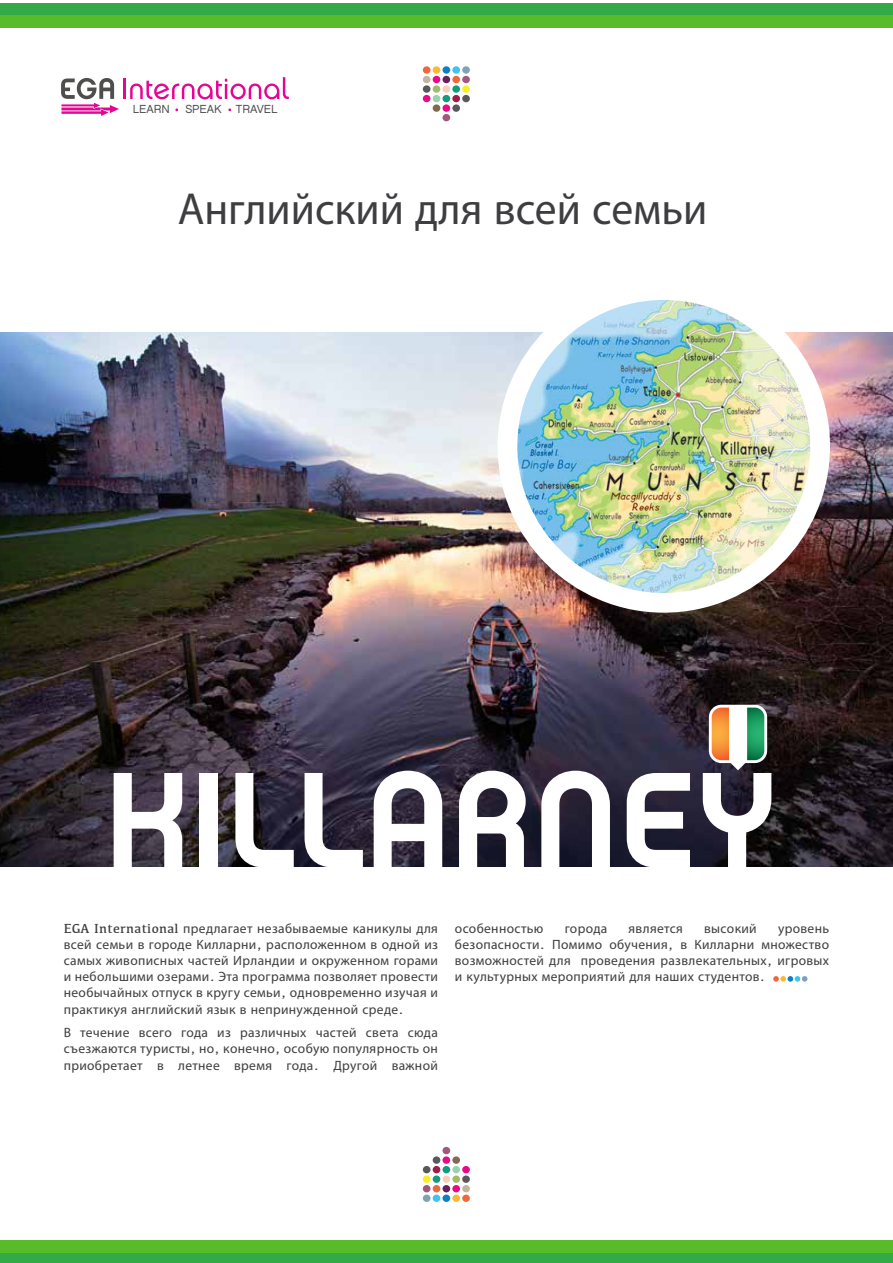
<style>
.page{position:relative;width:893px;height:1263px;background:#fff}
.page>*{position:absolute;margin:0;border:0;box-sizing:border-box;transform-origin:0 0}
.t1{font:136.35px "Chalet New York Nineteen Seventy";color:#fff}
.t2{font:45px "Myriad Pro";color:#3e3d40}
.t3{font:13.5px/16.2px "Myriad Pro";letter-spacing:.025em;color:#3e3d40;text-align:justify}
.t4{font:11.7px "Chalet London Nineteen Eighty";color:#4e4e4d}
.s1{font-family:"Kefa"}
</style>
<div class="page">
<div style="left:0;top:1253px;width:893px;height:10px;background:#31aa47"></div>
<div style="left:0;top:1240px;width:893px;height:13px;background:#58bc2a"></div>
<div style="left:0;top:3px;width:893px;height:12px;background:#31aa47"></div>
<div style="left:0;top:15px;width:893px;height:13px;background:#58bc2a"></div>
<img style="left:0;top:332px;width:893px;height:534px">
<div style="left:423px;top:66px;width:7px;height:8px;background:#f1673b;border-radius:50%"></div>
<div style="left:423px;top:76px;width:7px;height:7px;background:#c2b59b;border-radius:50%"></div>
<div style="left:423px;top:85px;width:7px;height:8px;background:#59595b;border-radius:50%"></div>
<div style="left:423px;top:95px;width:7px;height:7px;background:#ea088b;border-radius:50%"></div>
<div style="left:433px;top:66px;width:7px;height:8px;background:#fcb92f;border-radius:50%"></div>
<div style="left:433px;top:76px;width:7px;height:7px;background:#ea088b;border-radius:50%"></div>
<div style="left:433px;top:85px;width:7px;height:8px;background:#a1bc67;border-radius:50%"></div>
<div style="left:433px;top:95px;width:7px;height:7px;background:#9ad2ad;border-radius:50%"></div>
<div style="left:433px;top:104px;width:7px;height:8px;background:#806b50;border-radius:50%"></div>
<div style="left:442px;top:66px;width:8px;height:8px;background:#0a81c4;border-radius:50%"></div>
<div style="left:442px;top:76px;width:8px;height:7px;background:#642060;border-radius:50%"></div>
<div style="left:442px;top:85px;width:8px;height:8px;background:#fbcdbe;border-radius:50%"></div>
<div style="left:442px;top:95px;width:8px;height:7px;background:#139b7e;border-radius:50%"></div>
<div style="left:442px;top:104px;width:8px;height:8px;background:#ea088b;border-radius:50%"></div>
<div style="left:442px;top:114px;width:8px;height:7px;background:#a2587c;border-radius:50%"></div>
<div style="left:452px;top:66px;width:8px;height:8px;background:#3dc5ee;border-radius:50%"></div>
<div style="left:452px;top:76px;width:8px;height:7px;background:#f1673b;border-radius:50%"></div>
<div style="left:452px;top:85px;width:8px;height:8px;background:#139b7e;border-radius:50%"></div>
<div style="left:452px;top:95px;width:8px;height:7px;background:#a21c49;border-radius:50%"></div>
<div style="left:452px;top:104px;width:8px;height:8px;background:#59595b;border-radius:50%"></div>
<div style="left:462px;top:66px;width:8px;height:8px;background:#80a2b6;border-radius:50%"></div>
<div style="left:462px;top:76px;width:8px;height:7px;background:#a2587c;border-radius:50%"></div>
<div style="left:462px;top:85px;width:8px;height:8px;background:#fced20;border-radius:50%"></div>
<div style="left:462px;top:95px;width:8px;height:7px;background:#59595b;border-radius:50%"></div>
<div style="left:462px;top:1194px;width:8px;height:8px;background:#f1673b;border-radius:50%"></div>
<div style="left:462px;top:1185px;width:8px;height:7px;background:#c2b59b;border-radius:50%"></div>
<div style="left:462px;top:1175px;width:8px;height:8px;background:#59595b;border-radius:50%"></div>
<div style="left:462px;top:1166px;width:8px;height:7px;background:#ea088b;border-radius:50%"></div>
<div style="left:452px;top:1194px;width:8px;height:8px;background:#fcb92f;border-radius:50%"></div>
<div style="left:452px;top:1185px;width:8px;height:7px;background:#ea088b;border-radius:50%"></div>
<div style="left:452px;top:1175px;width:8px;height:8px;background:#a1bc67;border-radius:50%"></div>
<div style="left:452px;top:1166px;width:8px;height:7px;background:#9ad2ad;border-radius:50%"></div>
<div style="left:452px;top:1156px;width:8px;height:8px;background:#806b50;border-radius:50%"></div>
<div style="left:442px;top:1194px;width:8px;height:8px;background:#0a81c4;border-radius:50%"></div>
<div style="left:442px;top:1185px;width:8px;height:7px;background:#642060;border-radius:50%"></div>
<div style="left:442px;top:1175px;width:8px;height:8px;background:#fbcdbe;border-radius:50%"></div>
<div style="left:442px;top:1166px;width:8px;height:7px;background:#139b7e;border-radius:50%"></div>
<div style="left:442px;top:1156px;width:8px;height:8px;background:#ea088b;border-radius:50%"></div>
<div style="left:442px;top:1147px;width:8px;height:7px;background:#a2587c;border-radius:50%"></div>
<div style="left:433px;top:1194px;width:7px;height:8px;background:#3dc5ee;border-radius:50%"></div>
<div style="left:433px;top:1185px;width:7px;height:7px;background:#f1673b;border-radius:50%"></div>
<div style="left:433px;top:1175px;width:7px;height:8px;background:#139b7e;border-radius:50%"></div>
<div style="left:433px;top:1166px;width:7px;height:7px;background:#a21c49;border-radius:50%"></div>
<div style="left:433px;top:1156px;width:7px;height:8px;background:#59595b;border-radius:50%"></div>
<div style="left:423px;top:1194px;width:7px;height:8px;background:#80a2b6;border-radius:50%"></div>
<div style="left:423px;top:1185px;width:7px;height:7px;background:#a2587c;border-radius:50%"></div>
<div style="left:423px;top:1175px;width:7px;height:8px;background:#fced20;border-radius:50%"></div>
<div style="left:423px;top:1166px;width:7px;height:7px;background:#59595b;border-radius:50%"></div>
<svg style="left:707px;top:703px;width:62px;height:69px"></svg>
<svg style="left:773px;top:976px;width:34px;height:6px"></svg>
<img style="left:507px;top:290px;width:313px;height:313px;border-radius:156px">
<div style="left:498px;top:280px;width:332px;height:333px;border:20px solid #fff;border-radius:50%"></div>
<hr style="left:123px;top:79px;width:3px;height:20px;background:#e50594">
<svg style="left:130px;top:77px;width:159px;height:22px"></svg>
<svg style="left:61px;top:78px;width:58px;height:38px"></svg>
<p class="t4" style="left:133px;top:102px;width:39px">LEARN</p>
<p class="t4" style="left:185px;top:102px;width:94px">SPEAK TRAVEL</p>
<h2 class="t2" style="left:178px;top:181px;width:531px">Английский для всей семьи</h2>
<h1 class="t1" style="left:105px;top:737px;width:675px">KILLARNEY</h1>
<p class="t3" style="left:64px;top:920px;width:376px"><span class="s1">EGA International</span> предлагает незабываемые каникулы для всей семьи в городе Килларни<span class="s1">,</span> расположенном в одной из самых живописных частей Ирландии и окруженном горами и небольшими озерами<span class="s1">.</span> Эта программа позволяет провести необычайных отпуск в кругу семьи<span class="s1">,</span> одновременно изучая и практикуя английский язык в непринужденной среде<span class="s1">.</span></p>
<p class="t3" style="left:64px;top:1024px;width:376px">В течение всего года из различных частей света сюда съезжаются туристы<span class="s1">,</span> но<span class="s1">,</span> конечно<span class="s1">,</span> особую популярность он приобретает в летнее время года<span class="s1">.</span> Другой важной</p>
<p class="t3" style="left:455px;top:920px;width:90px">особенностью</p>
<p class="t3" style="left:565px;top:920px;width:44px">города</p>
<p class="t3" style="left:629px;top:920px;width:56px">является</p>
<p class="t3" style="left:704px;top:920px;width:54px">высокий</p>
<p class="t3" style="left:455px;top:920px;width:376px;text-indent:323px">уровень безопасности<span class="s1">.</span> Помимо обучения<span class="s1">,</span> в Килларни множество возможностей для проведения развлекательных<span class="s1">,</span> игровых и культурных мероприятий для наших студентов<span class="s1">.</span></p>
</div>
